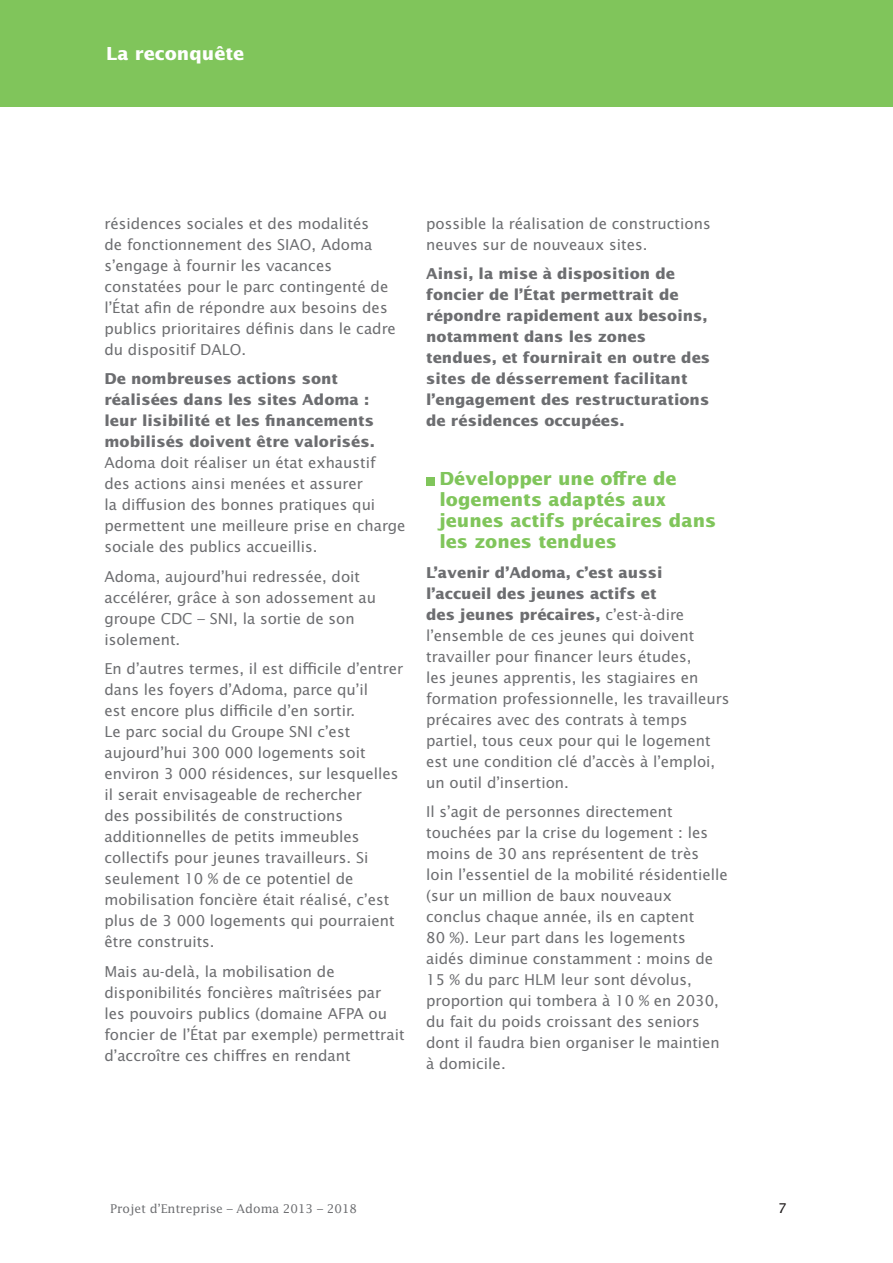
<style>
.page{position:relative;width:893px;height:1263px;background:#fff}
.page>*{position:absolute;margin:0;border:0;box-sizing:border-box;transform-origin:0 0}
.sous-titre_gras{font:700 18px/21px "Lucida Sans";color:#80c55b}
.titre_chapitre{font:700 18px "Lucida Sans";color:#fff}
.body{font:15px/21px "Lucida Sans";color:#6c6d70}
.body-2{font:700 15px/21px "Lucida Sans";color:#6c6d70}
.t1{font:13.5px "Lucida Sans";color:#231f20}
.t2{font:12px "Lucida";color:#6c6d70}
.s1{font-weight:700}
</style>
<div class="page">
<div style="left:0;top:0;width:893px;height:106px;background:#80c55b"></div>
<div style="left:426px;top:477px;width:9px;height:8px;background:#80c55b"></div>
<p class="titre_chapitre" style="left:106px;top:43px;width:139px">La reconquête</p>
<p class="body" style="left:104px;top:212px;width:293px">résidences sociales et des modalités<br>de fonctionnement des SIAO, Adoma s’engage à fournir les vacances constatées pour le parc contingenté de l’État afin de répondre aux besoins des publics prioritaires définis dans le cadre du dispositif DALO.</p>
<p class="body" style="left:104px;top:368px;width:303px"><span class="s1">De nombreuses actions sont réalisées dans les sites Adoma :<br>leur lisibilité et les financements mobilisés doivent être valorisés.<br></span>Adoma doit réaliser un état exhaustif<br>des actions ainsi menées et assurer<br>la diffusion des bonnes pratiques qui permettent une meilleure prise en charge sociale des publics accueillis.</p>
<p class="body" style="left:104px;top:566px;width:273px">Adoma, aujourd’hui redressée, doit accélérer, grâce à son adossement au groupe CDC – SNI, la sortie de son isolement.</p>
<p class="body" style="left:104px;top:658px;width:300px">En d’autres termes, il est difficile d’entrer dans les foyers d’Adoma, parce qu’il<br>est encore plus difficile d’en sortir.<br>Le parc social du Groupe SNI c’est aujourd’hui 300 000 logements soit environ 3 000 résidences, sur lesquelles il serait envisageable de rechercher<br>des possibilités de constructions additionnelles de petits immeubles collectifs pour jeunes travailleurs. Si seulement 10 % de ce potentiel de mobilisation foncière était réalisé, c’est plus de 3 000 logements qui pourraient être construits.</p>
<p class="body" style="left:104px;top:961px;width:302px">Mais au-delà, la mobilisation de disponibilités foncières maîtrisées par les pouvoirs publics (domaine AFPA ou foncier de l’État par exemple) permettrait d’accroître ces chiffres en rendant</p>
<p class="body" style="left:426px;top:212px;width:286px">possible la réalisation de constructions neuves sur de nouveaux sites.</p>
<p class="body-2" style="left:426px;top:263px;width:286px">Ainsi, la mise à disposition de foncier de l’État permettrait de répondre rapidement aux besoins, notamment dans les zones tendues, et fournirait en outre des sites de désserrement facilitant l’engagement des restructurations de résidences occupées.</p>
<p class="sous-titre_gras" style="left:439px;top:468px;width:278px">Développer une offre de logements adaptés aux jeunes actifs précaires dans les zones tendues</p>
<p class="body" style="left:426px;top:562px;width:305px"><span class="s1">L’avenir d’Adoma, c’est aussi l’accueil des jeunes actifs et<br>des jeunes précaires,</span> c’est-à-dire l’ensemble de ces jeunes qui doivent travailler pour financer leurs études,<br>les jeunes apprentis, les stagiaires en formation professionnelle, les travailleurs précaires avec des contrats à temps partiel, tous ceux pour qui le logement est une condition clé d’accès à l’emploi, un outil d’insertion.</p>
<p class="body" style="left:426px;top:801px;width:303px">Il s’agit de personnes directement touchées par la crise du logement : les moins de 30 ans représentent de très loin l’essentiel de la mobilité résidentielle (sur un million de baux nouveaux conclus chaque année, ils en captent<br>80 %). Leur part dans les logements<br>aidés diminue constamment : moins de 15 % du parc HLM leur sont dévolus, proportion qui tombera à 10 % en 2030, du fait du poids croissant des seniors dont il faudra bien organiser le maintien à domicile.</p>
<p class="t2" style="left:110px;top:1201px;width:249px">Projet d’Entreprise – Adoma 2013 – 2018</p>
<p class="t1" style="left:778px;top:1199px;width:10px">7</p>
</div>
